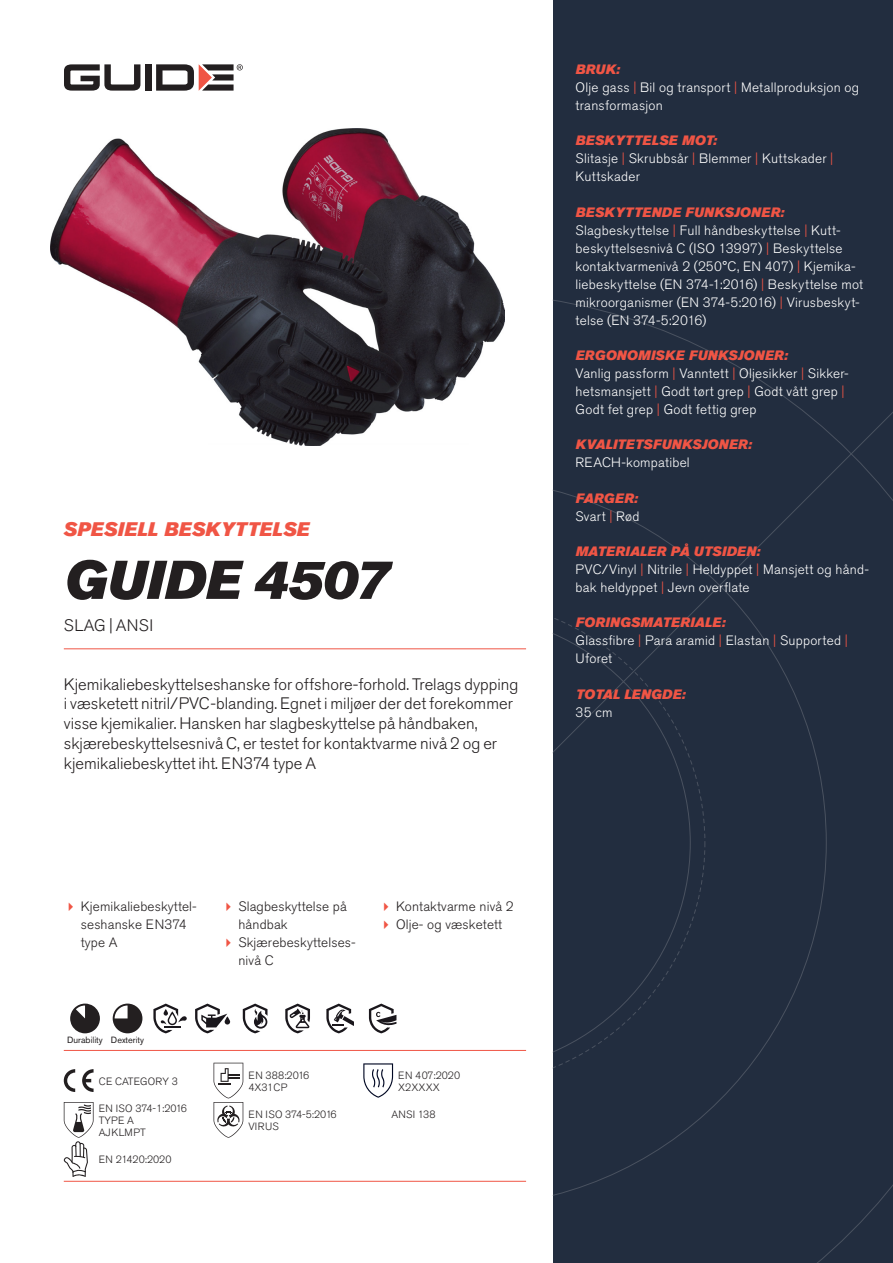
<style>
.page{position:relative;width:893px;height:1263px;background:#fff}
.page>*{position:absolute;margin:0;border:0;box-sizing:border-box;transform-origin:0 0}
.Rubrik{font:italic 54px "Akzidenz Grotesk Pro Super";color:#231f20}
.Överrubrik{font:italic 19.5px "Akzidenz Grotesk Pro Super";letter-spacing:.005em;color:#f05545}
.Ingress{font:300 16.5px/19.8px "Akzidenz Grotesk Pro";color:#231f20}
.Product_-_AltSegment{font:300 16.5px "Akzidenz Grotesk Pro";letter-spacing:.02em;color:#231f20}
.Produkt_-_Brödtext{font:300 13.5px/18px "Akzidenz Grotesk Pro";letter-spacing:.02em;color:#fff}
.Produkt_-_Namn{font:italic 13.5px "Akzidenz Grotesk Pro Super";letter-spacing:.02em;color:#f05545}
.t1{font:300 13.5px/18px "Akzidenz Grotesk Pro";letter-spacing:.01em;color:#231f20}
.t2{font:300 10.5px "Akzidenz Grotesk Pro";letter-spacing:.01em;color:#231f20}
.Produkt_-_Egenskaper{font:9px "Akzidenz Grotesk Pro";color:#231f20}
.s1{color:#f05545}
</style>
<div class="page">
<div style="left:145px;top:64px;width:7px;height:27px;background:#231f20"></div>
<svg style="left:156px;top:64px;width:87px;height:27px"></svg>
<svg style="left:64px;top:64px;width:76px;height:27px"></svg>
<div style="left:553px;top:0;width:340px;height:1263px;background:#222d3f"></div>
<svg style="left:553px;top:300px;width:340px;height:963px"></svg>
<hr style="left:64px;top:1050px;width:462px;height:1px;background:#f05545">
<hr style="left:64px;top:1181px;width:462px;height:1px;background:#f05545">
<svg style="left:70px;top:1003px;width:30px;height:30px"></svg>
<svg style="left:113px;top:1003px;width:29px;height:30px"></svg>
<svg style="left:153px;top:1003px;width:34px;height:30px"></svg>
<svg style="left:195px;top:1003px;width:35px;height:30px"></svg>
<svg style="left:243px;top:1003px;width:24px;height:30px"></svg>
<svg style="left:285px;top:1003px;width:25px;height:30px"></svg>
<svg style="left:326px;top:1003px;width:28px;height:30px"></svg>
<svg style="left:369px;top:1003px;width:27px;height:30px"></svg>
<svg style="left:64px;top:1069px;width:11px;height:23px"></svg>
<svg style="left:82px;top:1069px;width:12px;height:23px"></svg>
<svg style="left:363px;top:1063px;width:30px;height:35px"></svg>
<svg style="left:214px;top:1063px;width:29px;height:75px"></svg>
<svg style="left:64px;top:1102px;width:30px;height:75px"></svg>
<img style="left:51px;top:129px;width:453px;height:316px">
<hr style="left:64px;top:648px;width:462px;height:1px;background:#f05545">
<p class="Överrubrik" style="left:64px;top:517px;width:248px">SPESIELL BESKYTTELSE</p>
<p class="Rubrik" style="left:64px;top:545px;width:327px">GUIDE 4507</p>
<p class="Product_-_AltSegment" style="left:64px;top:615px;width:91px">SLAG | ANSI</p>
<p class="Ingress" style="left:64px;top:674px;width:456px">Kjemikaliebeskyttelseshanske for offshore-forhold. Trelags dypping i væsketett nitril/PVC-blanding. Egnet i miljøer der det forekommer visse kjemikalier. Hansken har slagbeskyttelse på håndbaken, skjærebeskyttelsesnivå C, er testet for kontaktvarme nivå 2 og er kjemikaliebeskyttet iht. EN374 type A</p>
<p class="t1" style="left:81px;top:897px;width:118px">Kjemikaliebeskyttel&shy;seshanske EN374 type A</p>
<p class="t1" style="left:238px;top:897px;width:110px">Slagbeskyttelse på håndbak</p>
<p class="t1" style="left:238px;top:933px;width:119px">Skjærebeskyttelses&shy;nivå C</p>
<p class="Produkt_-_Egenskaper" style="left:67px;top:1034px;width:37px">Durability</p>
<p class="Produkt_-_Egenskaper" style="left:111px;top:1034px;width:35px">Dexterity</p>
<p class="t2" style="left:99px;top:1074px;width:81px">CE CATEGORY 3</p>
<p class="t2" style="left:99px;top:1101px;width:90px">EN ISO 374-1:2016</p>
<p class="t2" style="left:99px;top:1113px;width:37px">TYPE A</p>
<p class="t2" style="left:99px;top:1125px;width:49px">AJKLMPT</p>
<p class="t2" style="left:99px;top:1152px;width:74px">EN 21420:2020</p>
<p class="t2" style="left:248px;top:1068px;width:62px">EN 388:2016</p>
<p class="t2" style="left:248px;top:1080px;width:40px">4X31CP</p>
<p class="t2" style="left:248px;top:1107px;width:90px">EN ISO 374-5:2016</p>
<p class="t2" style="left:248px;top:1119px;width:32px">VIRUS</p>
<p class="t1" style="left:396px;top:897px;width:119px">Kontaktvarme nivå 2</p>
<p class="t1" style="left:396px;top:915px;width:108px">Olje- og væsketett</p>
<p class="t2" style="left:398px;top:1068px;width:63px">EN 407:2020</p>
<p class="t2" style="left:398px;top:1080px;width:43px">X2XXXX</p>
<p class="t2" style="left:391px;top:1107px;width:46px">ANSI 138</p>
<p class="Produkt_-_Namn" style="left:576px;top:60px;width:46px">BRUK:</p>
<p class="Produkt_-_Brödtext" style="left:576px;top:78px;width:285px">Olje gass <span class="s1">|</span> Bil og transport <span class="s1">|</span> Metallproduksjon og transformasjon</p>
<p class="Produkt_-_Namn" style="left:576px;top:132px;width:143px">BESKYTTELSE MOT:</p>
<p class="Produkt_-_Brödtext" style="left:576px;top:150px;width:259px">Slitasje <span class="s1">|</span> Skrubbsår <span class="s1">|</span> Blemmer <span class="s1">|</span> Kuttskader <span class="s1">|<br></span>Kuttskader</p>
<p class="Produkt_-_Namn" style="left:576px;top:203px;width:210px">BESKYTTENDE FUNKSJONER:</p>
<p class="Produkt_-_Brödtext" style="left:576px;top:221px;width:289px">Slagbeskyttelse <span class="s1">|</span> Full håndbeskyttelse <span class="s1">|</span> Kutt&shy;beskyttelsesnivå C (ISO 13997) <span class="s1">|</span> Beskyttelse kontaktvarmenivå 2 (250°C, EN 407) <span class="s1">|</span> Kjemika&shy;liebeskyttelse (EN 374-1:2016) <span class="s1">|</span> Beskyttelse mot mikroorganismer (EN 374-5:2016) <span class="s1">|</span> Virusbeskyt&shy;telse (EN 374-5:2016)</p>
<p class="Produkt_-_Namn" style="left:576px;top:346px;width:214px">ERGONOMISKE FUNKSJONER:</p>
<p class="Produkt_-_Brödtext" style="left:576px;top:364px;width:275px">Vanlig passform <span class="s1">|</span> Vanntett <span class="s1">|</span> Oljesikker <span class="s1">|</span> Sikker&shy;hetsmansjett <span class="s1">|</span> Godt tørt grep <span class="s1">|</span> Godt vått grep <span class="s1">|<br></span>Godt fet grep <span class="s1">|</span> Godt fettig grep</p>
<p class="Produkt_-_Namn" style="left:576px;top:436px;width:178px">KVALITETSFUNKSJONER:</p>
<p class="Produkt_-_Brödtext" style="left:576px;top:454px;width:116px">REACH-kompatibel</p>
<p class="Produkt_-_Namn" style="left:576px;top:489px;width:64px">FARGER:</p>
<p class="Produkt_-_Brödtext" style="left:576px;top:507px;width:65px">Svart <span class="s1">|</span> Rød</p>
<p class="Produkt_-_Namn" style="left:576px;top:542px;width:186px">MATERIALER PÅ UTSIDEN:</p>
<p class="Produkt_-_Brödtext" style="left:576px;top:560px;width:295px">PVC/Vinyl <span class="s1">|</span> Nitrile <span class="s1">|</span> Heldyppet <span class="s1">|</span> Mansjett og hånd&shy;bak heldyppet <span class="s1">|</span> Jevn overflate</p>
<p class="Produkt_-_Namn" style="left:576px;top:614px;width:151px">FORINGSMATERIALE:</p>
<p class="Produkt_-_Brödtext" style="left:576px;top:632px;width:274px">Glassfibre <span class="s1">|</span> Para aramid <span class="s1">|</span> Elastan <span class="s1">|</span> Supported <span class="s1">|<br></span>Uforet</p>
<p class="Produkt_-_Namn" style="left:576px;top:685px;width:111px">TOTAL LENGDE:</p>
<p class="Produkt_-_Brödtext" style="left:576px;top:703px;width:38px">35 cm</p>
</div>
